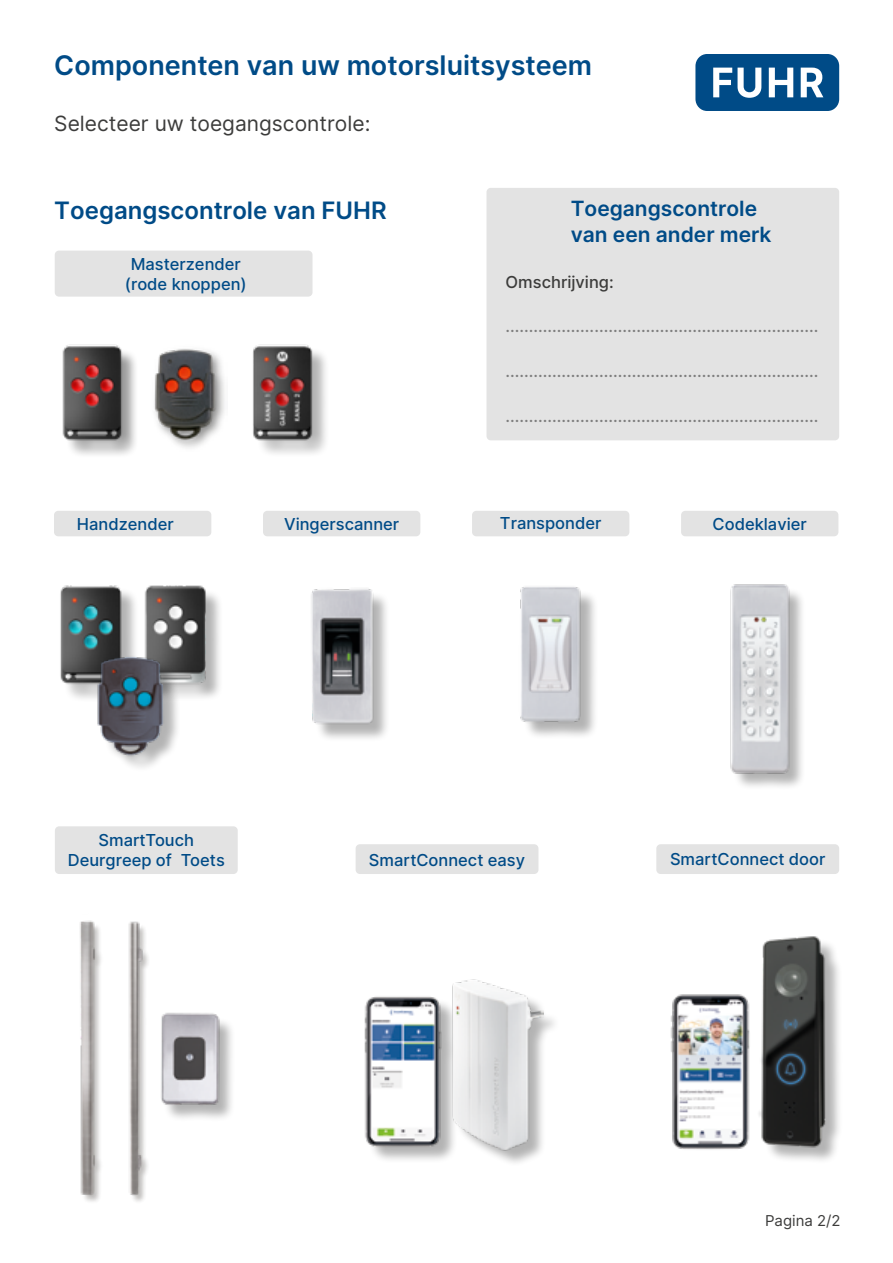
<style>
.page{position:relative;width:893px;height:1263px;background:#fff}
.page>*{position:absolute;margin:0;border:0;box-sizing:border-box;transform-origin:0 0}
.t1{font:600 27px "Inter";color:#004b87}
.t2{font:600 24px "Inter";color:#004b87}
.t3{font:600 21px/25.2px "Inter";color:#004b87}
.t4{font:21px "Inter";color:#3c3c3b}
.t5{font:500 16.5px "Inter";color:#7d7d7d}
.t6{font:500 16.5px/19.5px "Inter";color:#004b87;text-align:center}
.t7{font:500 16.5px "Inter";color:#3c3c3b}
.t8{font:15px "Inter";color:#3c3c3b}
</style>
<div class="page">
<div style="left:486px;top:188px;width:353px;height:252px;background:#e3e3e3;border-radius:4px"></div>
<div style="left:695px;top:54px;width:144px;height:57px;background:#004b87;border-radius:12px"></div>
<svg style="left:713px;top:68px;width:110px;height:30px"></svg>
<div style="left:55px;top:251px;width:257px;height:46px;background:#e3e3e3;border-radius:4px"></div>
<div style="left:66px;top:349px;width:72px;height:109px;background:#000;opacity:.4"></div>
<img style="left:62px;top:345px;width:60px;height:95px">
<div style="left:257px;top:347px;width:73px;height:110px;background:#000;opacity:.3"></div>
<img style="left:253px;top:345px;width:59px;height:95px">
<img style="left:154px;top:348px;width:71px;height:100px">
<div style="left:64px;top:587px;width:75px;height:116px;background:#000;opacity:.3"></div>
<img style="left:60px;top:585px;width:64px;height:102px">
<div style="left:150px;top:589px;width:73px;height:112px;background:#000;opacity:.3"></div>
<img style="left:144px;top:585px;width:64px;height:102px">
<div style="left:101px;top:659px;width:79px;height:113px;background:#000;opacity:.3"></div>
<img style="left:91px;top:651px;width:79px;height:107px">
<div style="left:54px;top:511px;width:157px;height:25px;background:#e3e3e3;border-radius:4px"></div>
<div style="left:733px;top:587px;width:74px;height:203px;background:#000;opacity:.3"></div>
<img style="left:730px;top:584px;width:66px;height:196px">
<div style="left:681px;top:511px;width:157px;height:25px;background:#e3e3e3;border-radius:4px"></div>
<div style="left:524px;top:589px;width:75px;height:150px;background:#000;opacity:.3"></div>
<img style="left:520px;top:587px;width:65px;height:142px">
<div style="left:472px;top:511px;width:157px;height:25px;background:#e3e3e3;border-radius:4px"></div>
<div style="left:314px;top:591px;width:77px;height:150px;background:#000;opacity:.3"></div>
<img style="left:311px;top:588px;width:66px;height:139px">
<div style="left:263px;top:511px;width:157px;height:25px;background:#e3e3e3;border-radius:4px"></div>
<img style="left:80px;top:920px;width:68px;height:282px">
<div style="left:164px;top:1017px;width:72px;height:105px;background:#000;opacity:.3"></div>
<img style="left:161px;top:1012px;width:64px;height:100px">
<div style="left:55px;top:826px;width:183px;height:48px;background:#e3e3e3;border-radius:4px"></div>
<img style="left:670px;top:994px;width:80px;height:156px">
<div style="left:763px;top:939px;width:79px;height:225px;background:#000;opacity:.3"></div>
<img style="left:759px;top:936px;width:76px;height:216px">
<div style="left:656px;top:844px;width:183px;height:30px;background:#e3e3e3;border-radius:4px"></div>
<div style="left:369px;top:982px;width:192px;height:185px;background:#000;opacity:.3"></div>
<img style="left:364px;top:979px;width:179px;height:173px">
<div style="left:356px;top:844px;width:182px;height:30px;background:#e3e3e3;border-radius:4px"></div>
<h1 class="t1" style="left:54px;top:45px;width:539px">Componenten van uw motorsluitsysteem</h1>
<p class="t4" style="left:54px;top:108px;width:318px">Selecteer uw toegangscontrole:</p>
<h2 class="t2" style="left:54px;top:193px;width:334px">Toegangscontrole van FUHR</h2>
<p class="t6" style="left:125px;top:254px;width:124px">Masterzender (rode knoppen)</p>
<p class="t3" style="left:571px;top:196px;width:202px">Toegangscontrole van een ander merk</p>
<p class="t7" style="left:506px;top:270px;width:110px">Omschrijving:</p>
<p class="t5" style="left:506px;top:314px;width:314px">...................................................................</p>
<p class="t5" style="left:506px;top:359px;width:314px">...................................................................</p>
<p class="t5" style="left:506px;top:404px;width:314px">...................................................................</p>
<p class="t6" style="left:77px;top:514px;width:98px">Handzender</p>
<p class="t6" style="left:284px;top:514px;width:117px">Vingerscanner</p>
<p class="t6" style="left:500px;top:512px;width:103px">Transponder</p>
<p class="t6" style="left:713px;top:514px;width:96px">Codeklavier</p>
<p class="t6" style="left:68px;top:830px;width:159px">SmartTouch<br>Deurgreep of Toets</p>
<p class="t6" style="left:369px;top:849px;width:158px">SmartConnect easy</p>
<p class="t6" style="left:670px;top:849px;width:157px">SmartConnect door</p>
<p class="t8" style="left:765px;top:1210px;width:77px">Pagina 2/2</p>
</div>
